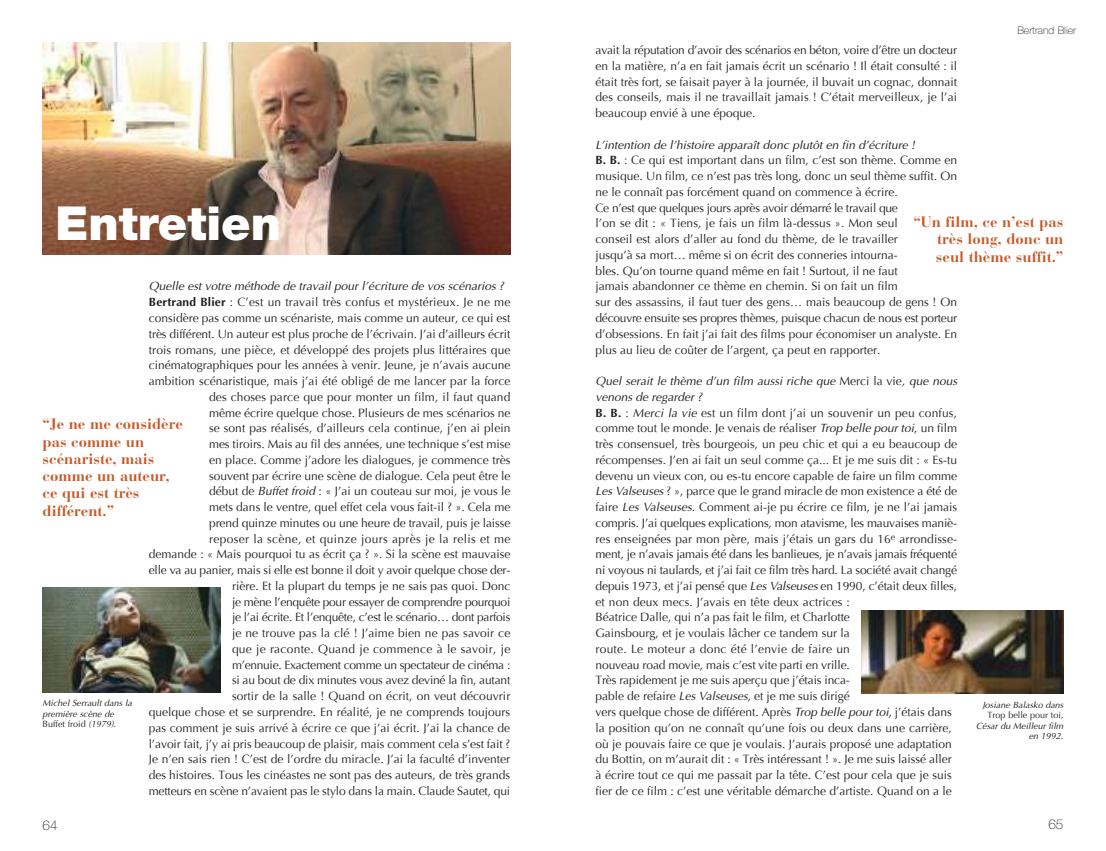
<style>
.page{position:relative;width:1106px;height:851px;background:#fff}
.page>*{position:absolute;margin:0;border:0;box-sizing:border-box;transform-origin:0 0}
.t1{font:900 46.8px "Helvetica Neue";color:#fff}
.t2{font:700 15px/17.2px "Bauer Bodoni";color:#c75a29;text-align:justify}
.t3{font:100 13.5px "Helvetica Neue";color:#241f1f}
.t4{font:12px/15.8px "Optima";color:#241f1f}
.t5{font:12px "Optima";letter-spacing:-.025em;color:#241f1f}
.t6{font:italic 12px "Optima";color:#241f1f}
.t7{font:12px "Optima";letter-spacing:-.02em;color:#241f1f}
.t8{font:12px "Optima";letter-spacing:.025em;color:#241f1f}
.t9{font:12px "Optima";letter-spacing:.02em;color:#241f1f}
.t10{font:100 10.5px "Helvetica Neue";color:#241f1f}
.t11{font:italic 9px/10.5px "Optima";color:#241f1f}
.s1{font-style:italic}
.s2{font-weight:700}
.s3{font-style:normal}
</style>
<div class="page">
<img style="left:43px;top:43px;width:467px;height:211px">
<img style="left:43px;top:587px;width:177px;height:105px">
<img style="left:862px;top:610px;width:201px;height:83px">
<p class="t10" style="left:1017px;top:27px;width:60px">Bertrand Blier</p>
<p class="t4" style="left:595px;top:42px;width:363px;text-align:justify">avait la réputation d’avoir des scénarios en béton, voire d’être un docteur en la matière, n’a en fait jamais écrit un scénario ! Il était consulté : il était très fort, se faisait payer à la journée, il buvait un cognac, donnait des conseils, mais il ne travaillait jamais ! C’était merveilleux, je l’ai beaucoup envié à une époque.</p>
<p class="t4" style="left:595px;top:137px;width:363px"><span class="s1">L’intention de l’histoire apparaît donc plutôt en fin d’écriture !<br></span><span class="s2">B. B.</span> : Ce qui est important dans un film, c’est son thème. Comme en musique. Un film, ce n’est pas très long, donc un seul thème suffit. On ne le connaît pas forcément quand on commence à écrire.<br>Ce n’est que quelques jours après avoir démarré le travail que<br>l’on se dit : « Tiens, je fais un film là-dessus ». Mon seul<br>conseil est alors d’aller au fond du thème, de le travailler<br>jusqu’à sa mort… même si on écrit des conneries intourna-<br>bles. Qu’on tourne quand même en fait ! Surtout, il ne faut<br>jamais abandonner ce thème en chemin. Si on fait un film<br>sur des assassins, il faut tuer des gens… mais beaucoup de gens ! On découvre ensuite ses propres thèmes, puisque chacun de nous est porteur d’obsessions. En fait j’ai fait des films pour économiser un analyste. En plus au lieu de coûter de l’argent, ça peut en rapporter.</p>
<p class="t4" style="left:595px;top:373px;width:363px"><span class="s1">Quel serait le thème d’un film aussi riche que</span> Merci la vie<span class="s1">, que nous venons de regarder ?<br></span><span class="s2">B. B.</span> : <span class="s1">Merci la vie</span> est un film dont j’ai un souvenir un peu confus, comme tout le monde. Je venais de réaliser <span class="s1">Trop belle pour toi</span>, un film très consensuel, très bourgeois, un peu chic et qui a eu beaucoup de récompenses. J’en ai fait un seul comme ça... Et je me suis dit : « Es-tu devenu un vieux con, ou es-tu encore capable de faire un film comme <span class="s1">Les Valseuses</span> ? », parce que le grand miracle de mon existence a été de faire <span class="s1">Les Valseuses</span>. Comment ai-je pu écrire ce film, je ne l’ai jamais compris. J’ai quelques explications, mon atavisme, les mauvaises maniè&shy;res enseignées par mon père, mais j’étais un gars du 16<sup>e</sup> arrondisse&shy;ment, je n’avais jamais été dans les banlieues, je n’avais jamais fréquenté ni voyous ni taulards, et j’ai fait ce film très hard. La société avait changé depuis 1973, et j’ai pensé que <span class="s1">Les Valseuses</span> en 1990, c’était deux filles, et non deux mecs. J’avais en tête deux actrices :<br>Béatrice Dalle, qui n’a pas fait le film, et Charlotte<br>Gainsbourg, et je voulais lâcher ce tandem sur la<br>route. Le moteur a donc été l’envie de faire un<br>nouveau road movie, mais c’est vite parti en vrille.<br>Très rapidement je me suis aperçu que j’étais inca-<br>pable de refaire <span class="s1">Les Valseuses</span>, et je me suis dirigé<br>vers quelque chose de différent. Après <span class="s1">Trop belle pour toi</span>, j’étais dans la position qu’on ne connaît qu’une fois ou deux dans une carrière, où je pouvais faire ce que je voulais. J’aurais proposé une adaptation du Bottin, on m’aurait dit : « Très intéressant ! ». Je me suis laissé aller à écrire tout ce qui me passait par la tête. C’est pour cela que je suis fier de ce film : c’est une véritable démarche d’artiste. Quand on a le</p>
<h1 class="t1" style="left:55px;top:206px;width:227px">Entretien</h1>
<p class="t2" style="left:935px;top:215px;width:129px;text-indent:-22px">“Un film, ce n’est pas très long, donc un seul thème suffit.”</p>
<p class="t6" style="left:149px;top:279px;width:356px">Quelle est votre méthode de travail pour l’écriture de vos scénarios ?</p>
<p class="t4" style="left:149px;top:294px;width:363px"><span class="s2">Bertrand Blier</span> : C’est un travail très confus et mystérieux. Je ne me</p>
<p class="t4" style="left:149px;top:310px;width:363px">considère pas comme un scénariste, mais comme un auteur, ce qui est</p>
<p class="t4" style="left:149px;top:326px;width:363px">très différent. Un auteur est plus proche de l’écrivain. J’ai d’ailleurs écrit</p>
<p class="t4" style="left:149px;top:341px;width:363px">trois romans, une pièce, et développé des projets plus littéraires que</p>
<p class="t4" style="left:149px;top:357px;width:363px">cinématographiques pour les années à venir. Jeune, je n’avais aucune</p>
<p class="t4" style="left:149px;top:373px;width:363px">ambition scénaristique, mais j’ai été obligé de me lancer par la force</p>
<p class="t4" style="left:209px;top:389px;width:303px">des choses parce que pour monter un film, il faut quand</p>
<p class="t4" style="left:209px;top:404px;width:303px">même écrire quelque chose. Plusieurs de mes scénarios ne</p>
<p class="t4" style="left:209px;top:420px;width:303px">se sont pas réalisés, d’ailleurs cela continue, j’en ai plein</p>
<p class="t4" style="left:209px;top:436px;width:303px">mes tiroirs. Mais au fil des années, une technique s’est mise</p>
<p class="t4" style="left:209px;top:452px;width:303px">en place. Comme j’adore les dialogues, je commence très</p>
<p class="t4" style="left:209px;top:467px;width:303px">souvent par écrire une scène de dialogue. Cela peut être le</p>
<p class="t4" style="left:209px;top:483px;width:303px">début de <span class="s1">Buffet froid</span> : « J’ai un couteau sur moi, je vous le</p>
<p class="t4" style="left:209px;top:499px;width:303px">mets dans le ventre, quel effet cela vous fait-il ? ». Cela me</p>
<p class="t4" style="left:209px;top:515px;width:303px">prend quinze minutes ou une heure de travail, puis je laisse</p>
<p class="t8" style="left:209px;top:531px;width:303px">reposer la scène, et quinze jours après je la relis et me</p>
<p class="t4" style="left:149px;top:546px;width:363px">demande : « Mais pourquoi tu as écrit ça ? ». Si la scène est mauvaise</p>
<p class="t4" style="left:149px;top:562px;width:363px">elle va au panier, mais si elle est bonne il doit y avoir quelque chose der-</p>
<p class="t4" style="left:232px;top:578px;width:280px">rière. Et la plupart du temps je ne sais pas quoi. Donc</p>
<p class="t5" style="left:232px;top:594px;width:280px">je mène l’enquête pour essayer de comprendre pourquoi</p>
<p class="t7" style="left:232px;top:610px;width:280px">je l’ai écrite. Et l’enquête, c’est le scénario… dont parfois</p>
<p class="t4" style="left:232px;top:625px;width:280px">je ne trouve pas la clé ! J’aime bien ne pas savoir ce</p>
<p class="t9" style="left:232px;top:641px;width:280px">que je raconte. Quand je commence à le savoir, je</p>
<p class="t5" style="left:232px;top:657px;width:280px">m’ennuie. Exactement comme un spectateur de cinéma :</p>
<p class="t4" style="left:232px;top:672px;width:280px">si au bout de dix minutes vous avez deviné la fin, autant</p>
<p class="t4" style="left:232px;top:688px;width:280px">sortir de la salle ! Quand on écrit, on veut découvrir</p>
<p class="t4" style="left:149px;top:704px;width:363px">quelque chose et se surprendre. En réalité, je ne comprends toujours</p>
<p class="t4" style="left:149px;top:719px;width:363px">pas comment je suis arrivé à écrire ce que j’ai écrit. J’ai la chance de</p>
<p class="t4" style="left:149px;top:735px;width:363px">l’avoir fait, j’y ai pris beaucoup de plaisir, mais comment cela s’est fait ?</p>
<p class="t4" style="left:149px;top:751px;width:363px">Je n’en sais rien ! C’est de l’ordre du miracle. J’ai la faculté d’inventer</p>
<p class="t4" style="left:149px;top:767px;width:363px">des histoires. Tous les cinéastes ne sont pas des auteurs, de très grands</p>
<p class="t4" style="left:149px;top:782px;width:363px">metteurs en scène n’avaient pas le stylo dans la main. Claude Sautet, qui</p>
<p class="t2" style="left:43px;top:417px;width:142px;text-align:left">“Je ne me considère pas comme un scénariste, mais comme un auteur, ce qui est très différent.”</p>
<p class="t11" style="left:43px;top:698px;width:91px">Michel Serrault dans la première scène de<br><span class="s3">Buffet froid</span> (1979).</p>
<p class="t11" style="left:976px;top:699px;width:89px;text-align:right">Josiane Balasko dans<br><span class="s3">Trop belle pour toi</span>,<br>César du Meilleur film en 1992.</p>
<p class="t3" style="left:43px;top:820px;width:17px">64</p>
<p class="t3" style="left:1048px;top:819px;width:17px">65</p>
</div>
